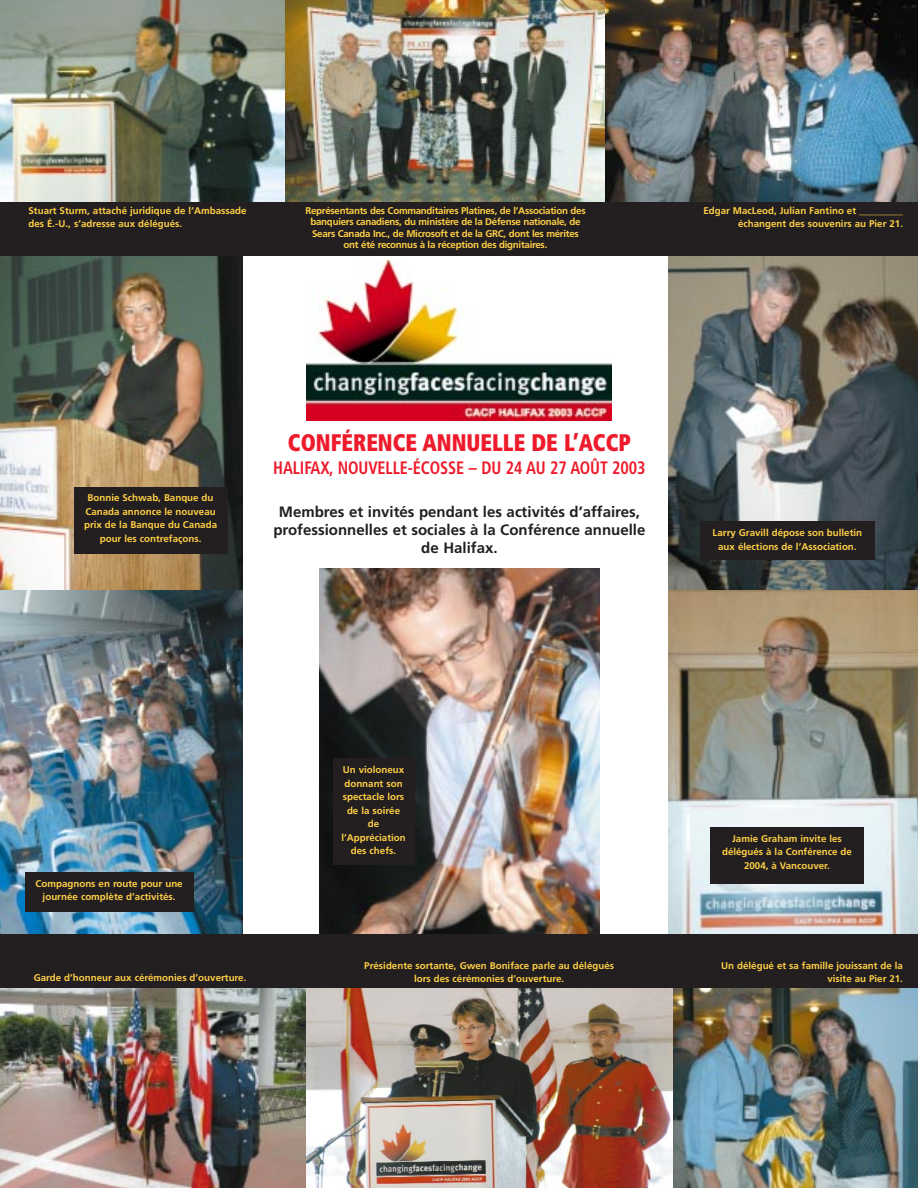
<style>
.page{position:relative;width:918px;height:1188px;background:#fff}
.page>*{position:absolute;margin:0;border:0;box-sizing:border-box;transform-origin:0 0}
.t1{font:900 condensed 24px "Frutiger";color:#ee1b2c;scale:.9 1}
.t2{font:700 condensed 18px "Frutiger";letter-spacing:-.005em;color:#ee1b2c;scale:.9 1}
.t3{font:700 15px/18px "Frutiger";color:#231f20;text-align:center}
.t4{font:700 9.75px/13.5px "Frutiger";color:#ffcf45;text-align:center}
.t5{font:700 9.75px/11.4px "Frutiger";letter-spacing:-.03em;color:#ffcf45;text-align:center}
</style>
<div class="page">
<img style="left:319px;top:568px;width:281px;height:366px">
<img style="left:306px;top:261px;width:306px;height:160px">
<img style="left:285px;top:0;width:321px;height:202px">
<img style="left:606px;top:0;width:312px;height:202px">
<img style="left:0;top:0;width:285px;height:202px">
<img style="left:306px;top:988px;width:367px;height:200px">
<img style="left:673px;top:988px;width:245px;height:200px">
<img style="left:0;top:988px;width:306px;height:200px">
<img style="left:0;top:256px;width:243px;height:335px">
<img style="left:0;top:591px;width:243px;height:343px">
<img style="left:668px;top:256px;width:250px;height:335px">
<img style="left:668px;top:591px;width:250px;height:343px">
<div style="left:0;top:202px;width:918px;height:54px;background:#231f20"></div>
<div style="left:0;top:934px;width:918px;height:54px;background:#231f20"></div>
<div style="left:74px;top:487px;width:154px;height:66px;background:#231f20"></div>
<div style="left:710px;top:827px;width:154px;height:56px;background:#231f20"></div>
<div style="left:25px;top:872px;width:169px;height:40px;background:#231f20"></div>
<div style="left:700px;top:522px;width:175px;height:38px;background:#231f20"></div>
<div style="left:333px;top:758px;width:81px;height:107px;background:#231f20"></div>
<p class="t5" style="left:305px;top:206px;width:282px">Représentants des Commanditaires Platines, de l’Association des banquiers canadiens, du ministère de la Défense nationale, de Sears Canada Inc., de Microsoft et de la GRC, dont les mérites ont été reconnus à la réception des dignitaires.</p>
<p class="t4" style="left:28px;top:205px;width:220px;text-align:left">Stuart Sturm, attaché juridique de l’Ambassade des É.-U., s’adresse aux délégués.</p>
<p class="t4" style="left:703px;top:205px;width:201px;text-align:right">Edgar MacLeod, Julian Fantino et _________ échangent des souvenirs au Pier 21.</p>
<p class="t4" style="left:84px;top:492px;width:135px">Bonnie Schwab, Banque du<br>Canada annonce le nouveau prix de la Banque du Canada pour les contrefaçons.</p>
<h1 class="t1" style="left:288px;top:433px;width:383px">CONFÉRENCE ANNUELLE DE L’ACCP</h1>
<h2 class="t2" style="left:273px;top:460px;width:415px">HALIFAX, NOUVELLE-ÉCOSSE – DU 24 AU 27 AOÛT 2003</h2>
<h3 class="t3" style="left:273px;top:504px;width:374px">Membres et invités pendant les activités d’affaires, professionnelles et sociales à la Conférence annuelle de Halifax.</h3>
<p class="t4" style="left:713px;top:527px;width:151px">Larry Gravill dépose son bulletin aux élections de l’Association.</p>
<p class="t4" style="left:36px;top:878px;width:149px">Compagnons en route pour une journée complète d’activités.</p>
<p class="t4" style="left:34px;top:972px;width:214px">Garde d’honneur aux cérémonies d’ouverture.</p>
<p class="t4" style="left:341px;top:764px;width:66px">Un violoneux donnant son spectacle lors de la soirée de l’Appréciation des chefs.</p>
<p class="t4" style="left:364px;top:959px;width:251px">Présidente sortante, Gwen Boniface parle au délégués lors des cérémonies d’ouverture.</p>
<p class="t4" style="left:722px;top:832px;width:131px">Jamie Graham invite les délégués à la Conférence de<br>2004, à Vancouver.</p>
<p class="t4" style="left:721px;top:959px;width:183px;text-align:right">Un délégué et sa famille jouissant de la visite au Pier 21.</p>
</div>
